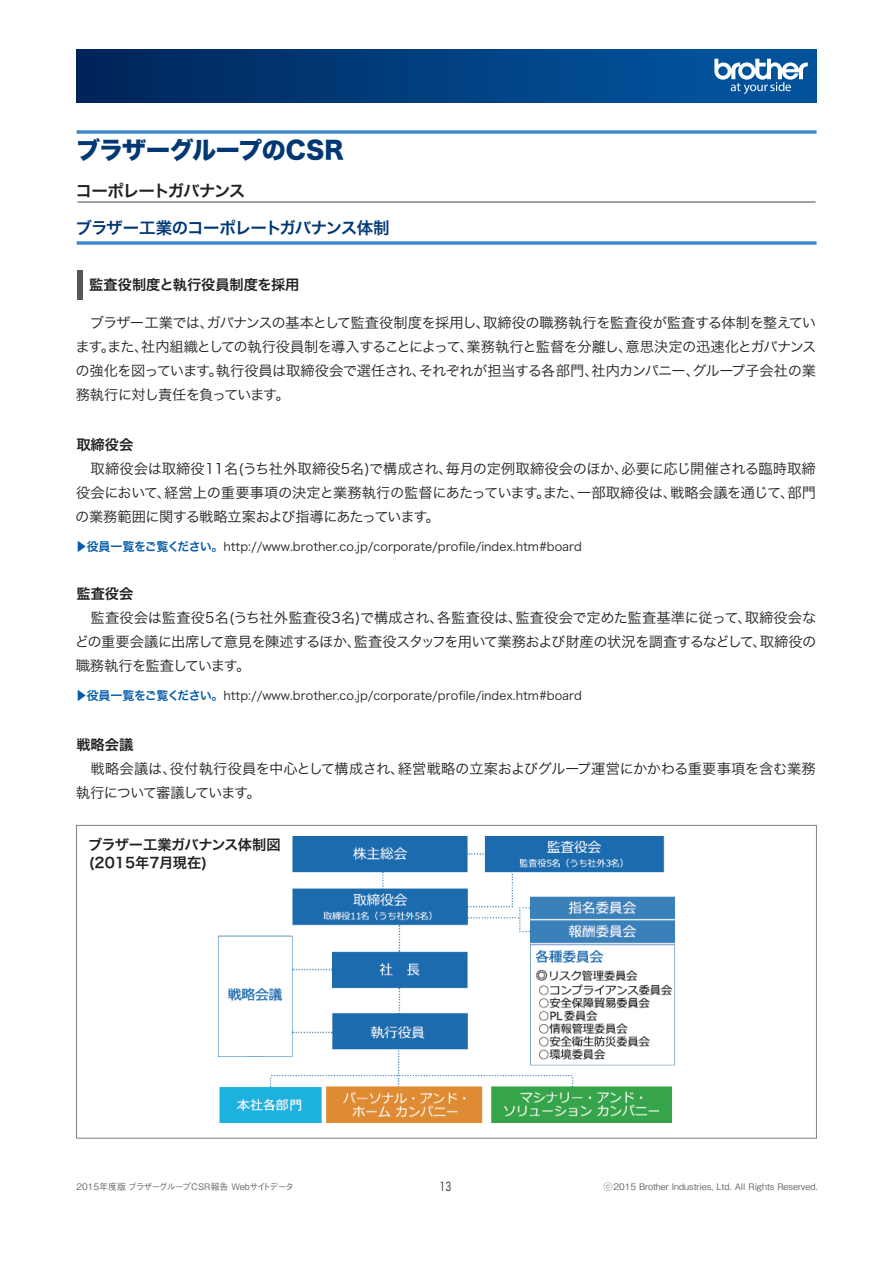
<style>
.page{position:relative;width:893px;height:1263px;background:#fff}
.page>*{position:absolute;margin:0;border:0;box-sizing:border-box;transform-origin:0 0}
.t1{font:24px "Hira Kaku Std W8";letter-spacing:-.015em;color:#013874}
.t2{font:16.5px "Hira Kaku Pro W6";letter-spacing:-.05em;color:#013874}
.t3{font:16.5px "Hira Kaku Pro W6";letter-spacing:-.07em;color:#231f20}
.t4{font:14.25px/24px "Hira Kaku Pro W3";letter-spacing:-.02em;color:#231f20}
.t5{font:14.25px/18px "Hira Kaku Pro W6";letter-spacing:-.005em;color:#231f20}
.t6{font:12px "Hira Kaku Pro W3";color:#231f20}
.t7{font:12px "Hira Kaku Pro W3";color:#231f20;scale:.75 1}
.t8{font:500 9px "Gothic BBB Pro";color:#6c6d70}
.t9{font:500 9px "Gothic BBB Pro";letter-spacing:-.03em;color:#6c6d70}
.s1{font-family:"Hira Kaku Pro W6"}
.s2{font-family:"Hira Kaku Pro W6";color:#015aaa}
</style>
<div class="page">
<div style="left:76px;top:50px;width:741px;height:52px;background:linear-gradient(to right,#00265a,#0258a4)"></div>
<svg style="left:714px;top:59px;width:94px;height:35px"></svg>
<svg style="left:77px;top:130px;width:739px;height:4px;background:#5799cf"></svg>
<svg style="left:77px;top:241px;width:739px;height:4px;background:#5799d0"></svg>
<hr style="left:78px;top:201px;width:738px;height:2px;background:#808285">
<div style="left:78px;top:270px;width:5px;height:30px;background:#57585a"></div>
<img style="left:218px;top:836px;width:458px;height:286px">
<p class="t1" style="left:76px;top:137px;width:270px">ブラザーグループのCSR</p>
<p class="t3" style="left:75px;top:175px;width:172px">コーポレートガバナンス</p>
<p class="t2" style="left:75px;top:212px;width:316px">ブラザー工業のコーポレートガバナンス体制</p>
<p class="t5" style="left:89px;top:275px;width:212px">監査役制度と執行役員制度を採用</p>
<p class="t4" style="left:76px;top:310px;width:742px;text-align:justify">　ブラザー工業では、ガバナンスの基本として監査役制度を採用し、取締役の職務執行を監査役が監査する体制を整えています。また、社内組織としての執行役員制を導入することによって、業務執行と監督を分離し、意思決定の迅速化とガバナンスの強化を図っています。執行役員は取締役会で選任され、それぞれが担当する各部門、社内カンパニー、グループ子会社の業務執行に対し責任を負っています。</p>
<p class="t4" style="left:75px;top:432px;width:742px"><span class="s1">取締役会<br></span>　取締役会は取締役11名(うち社外取締役5名)で構成され、毎月の定例取締役会のほか、必要に応じ開催される臨時取締役会において、経営上の重要事項の決定と業務執行の監督にあたっています。また、一部取締役は、戦略会議を通じて、部門の業務範囲に関する戦略立案および指導にあたっています。</p>
<p class="t6" style="left:76px;top:535px;width:508px"><span class="s2">▶役員一覧をご覧ください。</span>http://www.brother.co.jp/corporate/profile/index.htm#board</p>
<p class="t4" style="left:75px;top:581px;width:743px"><span class="s1">監査役会<br></span>　監査役会は監査役5名(うち社外監査役3名)で構成され、各監査役は、監査役会で定めた監査基準に従って、取締役会などの重要会議に出席して意見を陳述するほか、監査役スタッフを用いて業務および財産の状況を調査するなどして、取締役の職務執行を監査しています。</p>
<p class="t6" style="left:76px;top:685px;width:508px"><span class="s2">▶役員一覧をご覧ください。</span>http://www.brother.co.jp/corporate/profile/index.htm#board</p>
<p class="t4" style="left:76px;top:731px;width:741px"><span class="s1">戦略会議<br></span>　戦略会議は、役付執行役員を中心として構成され、経営戦略の立案およびグループ運営にかかわる重要事項を含む業務執行について審議しています。</p>
<p class="t5" style="left:88px;top:835px;width:194px">ブラザー工業ガバナンス体制図(2015年7月現在)</p>
<p class="t7" style="left:440px;top:1175px;width:17px">13</p>
<p class="t9" style="left:76px;top:1179px;width:219px">2015年度版 ブラザーグループCSR報告 Webサイトデータ</p>
<p class="t8" style="left:603px;top:1179px;width:216px">ⓒ2015 Brother Industries, Ltd. All Rights Reserved.</p>
</div>
